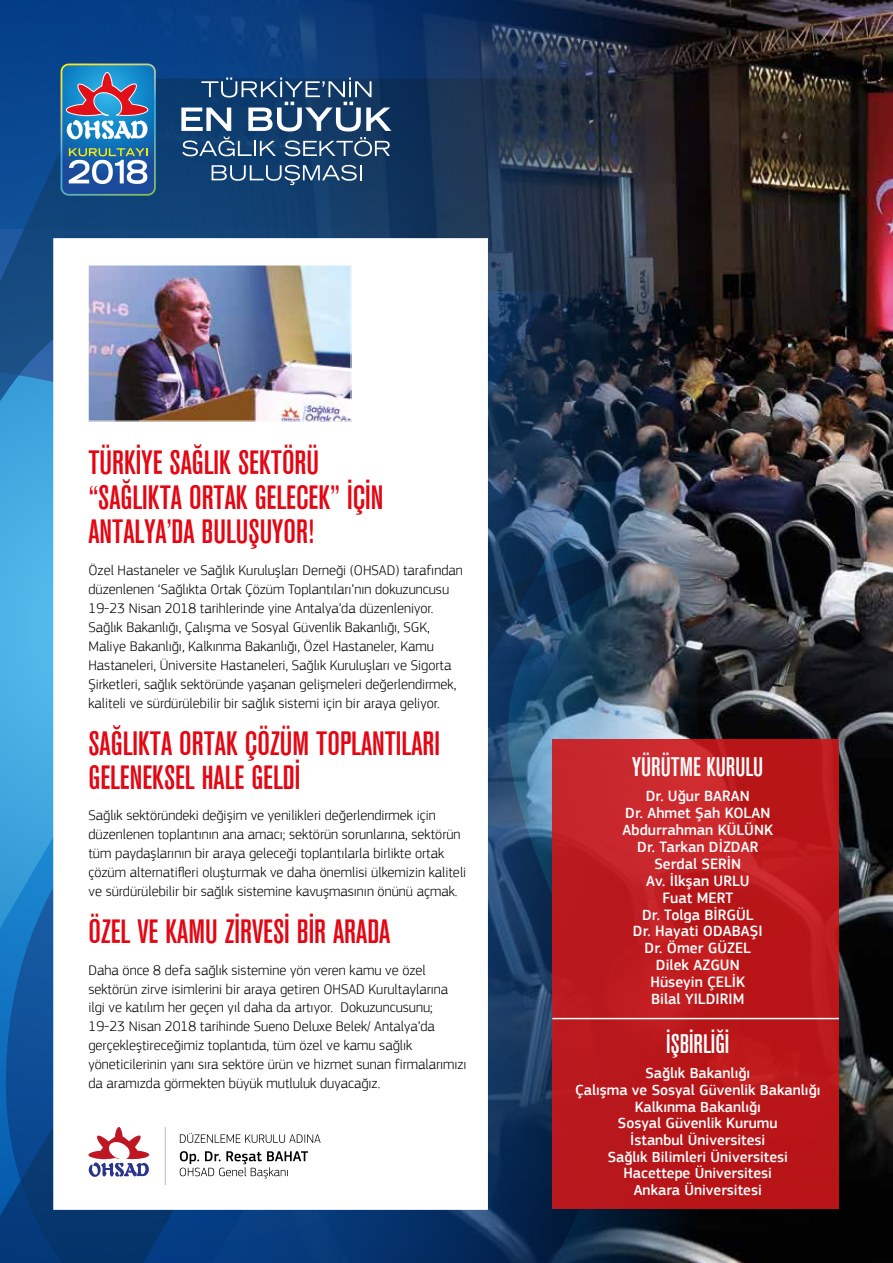
<style>
.page{position:relative;width:893px;height:1263px;background:#fff}
.page>*{position:absolute;margin:0;border:0;box-sizing:border-box;transform-origin:0 0}
.t1{font:500 33.6px/34.5px "Akzidenz Grotesk Condensed";color:#e30613}
.t2{font:500 26.7px "Akzidenz Grotesk Condensed";color:#fff}
.t3{font:500 15.45px/17px "PF Square Sans Pro";color:#fff;text-align:center}
.t4{font:500 15.3px/16.6px "PF Square Sans Pro";color:#fff;text-align:center}
.t5{font:300 14.55px/18.9px "PF Square Sans Pro";color:#000}
</style>
<div class="page">
<img style="left:698px;top:0;width:195px;height:1263px">
<svg style="left:0;top:0;width:698px;height:79px;background:#103669"></svg>
<img style="left:0;top:79px;width:698px;height:1184px">
<div style="left:552px;top:740px;width:287px;height:469px;background:linear-gradient(to bottom,#c42226,#b61317)"></div>
<svg style="left:53px;top:238px;width:435px;height:972px"></svg>
<hr style="left:165px;top:1127px;width:1px;height:58px;background:#c6c6c6">
<svg style="left:180px;top:1133px;width:141px;height:10px"></svg>
<svg style="left:180px;top:1151px;width:128px;height:27px"></svg>
<svg style="left:88px;top:1127px;width:62px;height:51px"></svg>
<img style="left:90px;top:266px;width:260px;height:154px">
<div style="left:88px;top:264px;width:264px;height:158px;border:1px solid #fff"></div>
<svg style="left:181px;top:77px;width:210px;height:54px"></svg>
<svg style="left:182px;top:137px;width:94px;height:19px;background:#456a90"></svg>
<svg style="left:285px;top:137px;width:105px;height:19px;background:#4a698a"></svg>
<svg style="left:212px;top:165px;width:149px;height:20px;background:#44678c"></svg>
<svg style="left:61px;top:64px;width:95px;height:132px;background:#5886af"></svg>
<hr style="left:552px;top:1018px;width:287px;height:1px;background:#fff">
<h1 class="t1" style="left:88px;top:446px;width:296px">TÜRKİYE SAĞLIK SEKTÖRÜ “SAĞLIKTA ORTAK GELECEK” İÇİN<br>ANTALYA’DA BULUŞUYOR!</h1>
<p class="t5" style="left:88px;top:560px;width:376px">Özel Hastaneler ve Sağlık Kuruluşları Derneği (OHSAD) tarafından düzenlenen ‘Sağlıkta Ortak Çözüm Toplantıları’nın dokuzuncusu 19-23 Nisan 2018 tarihlerinde yine Antalya’da düzenleniyor.<br>Sağlık Bakanlığı, Çalışma ve Sosyal Güvenlik Bakanlığı, SGK, Maliye Bakanlığı, Kalkınma Bakanlığı, Özel Hastaneler, Kamu Hastaneleri, Üniversite Hastaneleri, Sağlık Kuruluşları ve Sigorta Şirketleri, sağlık sektöründe yaşanan gelişmeleri değerlendirmek, kaliteli ve sürdürülebilir bir sağlık sistemi için bir araya geliyor.</p>
<h1 class="t1" style="left:88px;top:726px;width:353px">SAĞLIKTA ORTAK ÇÖZÜM TOPLANTILARI<br>GELENEKSEL HALE GELDİ</h1>
<p class="t5" style="left:88px;top:806px;width:379px">Sağlık sektöründeki değişim ve yenilikleri değerlendirmek için düzenlenen toplantının ana amacı; sektörün sorunlarına, sektörün tüm paydaşlarının bir araya geleceği toplantılarla birlikte ortak çözüm alternatifleri oluşturmak ve daha önemlisi ülkemizin kaliteli ve sürdürülebilir bir sağlık sistemine kavuşmasının önünü açmak.</p>
<h1 class="t1" style="left:88px;top:915px;width:303px">ÖZEL VE KAMU ZİRVESİ BİR ARADA</h1>
<p class="t5" style="left:88px;top:960px;width:380px">Daha önce 8 defa sağlık sistemine yön veren kamu ve özel sektörün zirve isimlerini bir araya getiren OHSAD Kurultaylarına ilgi ve katılım her geçen yıl daha da artıyor. Dokuzuncusunu; 19-23 Nisan 2018 tarihinde Sueno Deluxe Belek/ Antalya’da gerçekleştireceğimiz toplantıda, tüm özel ve kamu sağlık yöneticilerinin yanı sıra sektöre ürün ve hizmet sunan firmalarımızı da aramızda görmekten büyük mutluluk duyacağız.</p>
<h2 class="t2" style="left:632px;top:752px;width:133px">YÜRÜTME KURULU</h2>
<p class="t3" style="left:623px;top:788px;width:152px">Dr. Uğur BARAN<br>Dr. Ahmet Şah KOLAN<br>Abdurrahman KÜLÜNK<br>Dr. Tarkan DİZDAR<br>Serdal SERİN<br>Av. İlkşan URLU<br>Fuat MERT<br>Dr. Tolga BİRGÜL<br>Dr. Hayati ODABAŞI<br>Dr. Ömer GÜZEL<br>Dilek AZGUN<br>Hüseyin ÇELİK<br>Bilal YILDIRIM</p>
<h2 class="t2" style="left:666px;top:1029px;width:65px">İŞBİRLİĞİ</h2>
<p class="t4" style="left:575px;top:1065px;width:247px">Sağlık Bakanlığı<br>Çalışma ve Sosyal Güvenlik Bakanlığı<br>Kalkınma Bakanlığı<br>Sosyal Güvenlik Kurumu<br>İstanbul Üniversitesi<br>Sağlık Bilimleri Üniversitesi<br>Hacettepe Üniversitesi<br>Ankara Üniversitesi</p>
</div>
